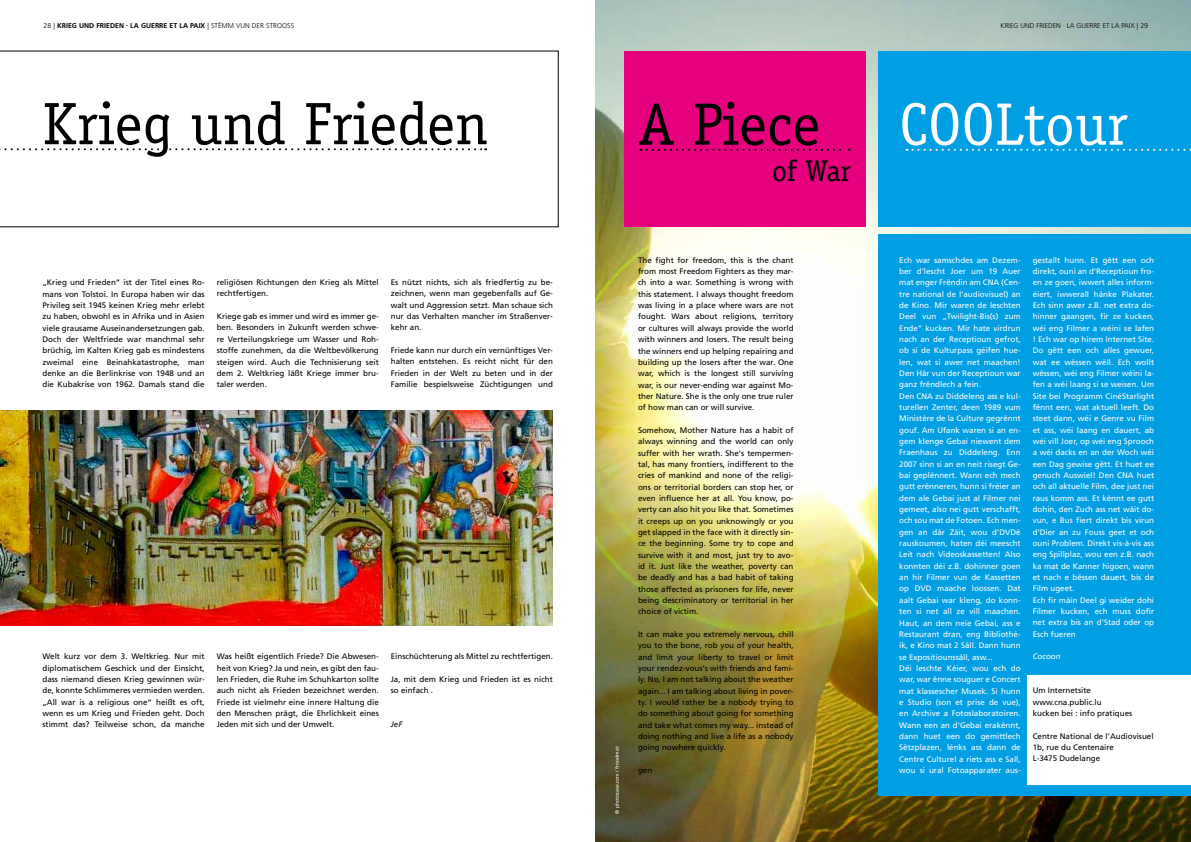
<style>
.page{position:relative;width:1191px;height:842px;background:#fff}
.page>*{position:absolute;margin:0;border:0;box-sizing:border-box;transform-origin:0 0}
.t1{font:60px "Officina Serif";color:#000}
.t2{font:60px "Officina Serif";color:#fff}
.t3{font:30px "Officina Serif";color:#000}
.t4{font:8px/11.3px "Frutiger";color:#000;text-align:justify}
.t5{font:8px/11.3px "Frutiger";color:#fff}
.t6{font:italic 8px "Frutiger";color:#000}
.t7{font:italic 8px "Frutiger";color:#fff}
.t8{font:700 7px "Frutiger";color:#000}
.t9{font:300 7px "Frutiger";letter-spacing:-.01em;color:#000}
.t10{font:5px "Frutiger";color:#fff}
.s1{font-weight:300}
</style>
<div class="page">
<img style="left:595px;top:0;width:596px;height:842px">
<div style="left:878px;top:234px;width:313px;height:562px;background:#009fe3"></div>
<div style="left:624px;top:52px;width:241px;height:175px;background:#e6007d"></div>
<div style="left:878px;top:52px;width:313px;height:175px;background:#009fe3"></div>
<div style="left:1027px;top:675px;width:164px;height:110px;background:#fff"></div>
<svg style="left:640px;top:149px;width:209px;height:2px"></svg>
<svg style="left:906px;top:149px;width:285px;height:2px"></svg>
<img style="left:0;top:410px;width:553px;height:216px">
<svg style="left:0;top:51px;width:558px;height:176px"></svg>
<svg style="left:0;top:148px;width:486px;height:2px"></svg>
<p class="t8" style="left:44px;top:22px;width:248px"><span class="s1">28 |</span> KRIEG UND FRIEDEN . LA GUERRE ET LA PAIX <span class="s1">| STËMM VUN DER STROOSS</span></p>
<h1 class="t1" style="left:43px;top:89px;width:447px">Krieg und Frieden</h1>
<p class="t4" style="left:43px;top:277px;width:164px">„Krieg und Frieden“ ist der Titel eines Ro&shy;mans von Tolstoi. In Europa haben wir das Privileg seit 1945 keinen Krieg mehr erlebt zu haben, obwohl es in Afrika und in Asien viele grausame Auseinandersetzungen gab.<br>Doch der Weltfriede war manchmal sehr brüchig, im Kalten Krieg gab es mindestens zweimal eine Beinahkatastrophe, man denke an die Berlinkrise von 1948 und an die Kubakrise von 1962. Damals stand die</p>
<p class="t4" style="left:217px;top:277px;width:164px">religiösen Richtungen den Krieg als Mittel rechtfertigen.</p>
<p class="t4" style="left:217px;top:311px;width:164px">Kriege gab es immer und wird es immer ge&shy;ben. Besonders in Zukunft werden schwe&shy;re Verteilungskriege um Wasser und Roh&shy;stoffe zunehmen, da die Weltbevölkerung steigen wird. Auch die Technisierung seit dem 2. Weltkrieg läßt Kriege immer bru&shy;taler werden.</p>
<p class="t4" style="left:391px;top:277px;width:164px">Es nützt nichts, sich als friedfertig zu be&shy;zeichnen, wenn man gegebenfalls auf Ge&shy;walt und Aggression setzt. Man schaue sich nur das Verhalten mancher im Straßenver&shy;kehr an.</p>
<p class="t4" style="left:391px;top:345px;width:164px">Friede kann nur durch ein vernünftiges Ver&shy;halten entstehen. Es reicht nicht für den Frieden in der Welt zu beten und in der Familie bespielsweise Züchtigungen und</p>
<p class="t4" style="left:43px;top:651px;width:164px">Welt kurz vor dem 3. Weltkrieg. Nur mit diplomatischem Geschick und der Einsicht, dass niemand diesen Krieg gewinnen wür&shy;de, konnte Schlimmeres vermieden werden. „All war is a religious one“ heißt es oft, wenn es um Krieg und Frieden geht. Doch stimmt das? Teilweise schon, da manche</p>
<p class="t4" style="left:217px;top:651px;width:164px">Was heißt eigentlich Friede? Die Abwesen&shy;heit von Krieg? Ja und nein, es gibt den fau&shy;len Frieden, die Ruhe im Schuhkarton sollte auch nicht als Frieden bezeichnet werden.<br>Friede ist vielmehr eine innere Haltung die den Menschen prägt, die Ehrlichkeit eines Jeden mit sich und der U mwelt.</p>
<p class="t4" style="left:391px;top:651px;width:164px">Einschüchterung als Mittel zu rechtfertigen.</p>
<p class="t4" style="left:391px;top:674px;width:164px">Ja, mit dem Krieg und Frieden ist es nicht so einfach .</p>
<p class="t6" style="left:391px;top:720px;width:13px">JeF</p>
<h1 class="t1" style="left:638px;top:89px;width:184px">A Piece</h1>
<h2 class="t3" style="left:772px;top:153px;width:80px">of War</h2>
<p class="t10" style="left:614px;top:813px;width:69px;rotate:-90deg">© photocase.com / froodmat</p>
<p class="t4" style="left:638px;top:254px;width:157px">The fight for freedom, this is the chant from most Freedom Fighters as they mar&shy;ch into a war. Something is wrong with this statement. I always thought freedom was living in a place where wars are not fought. Wars about religions, territory or cultures will always provide the world with winners and losers. The result being the winners end up helping repairing and building up the losers after the war. One war, which is the longest still surviving war, is our never-ending war against Mo&shy;ther Nature. She is the only one true ruler of how man can or will survive.</p>
<p class="t4" style="left:638px;top:424px;width:157px">Somehow, Mother Nature has a habit of always winning and the world can only suffer with her wrath. She‘s tempermen&shy;tal, has many frontiers, indifferent to the cries of mankind and none of the religi&shy;ons or territorial borders can stop her, or even influence her at all. You know, po&shy;verty can also hit you like that. Sometimes it creeps up on you unknowingly or you get slapped in the face with it directly sin&shy;ce the beginning. Some try to cope and survive with it and most, just try to avo&shy;id it. Just like the weather, poverty can be deadly and has a bad habit of taking those affected as prisoners for life, never being descriminatory or territorial in her choice of victim.</p>
<p class="t4" style="left:638px;top:628px;width:157px">It can make you extremely nervous, chill you to the bone, rob you of your health, and limit your liberty to travel or limit your rendez-vous‘s with friends and fami&shy;ly. No, I am not talking about the weather again... I am talking about living in pover&shy;ty. I would rather be a nobody trying to do something about going for something and take what comes my way... instead of doing nothing and live a life as a nobody going nowhere quickly.</p>
<p class="t6" style="left:638px;top:765px;width:16px">gen</p>
<p class="t9" style="left:1000px;top:22px;width:149px">KRIEG UND FRIEDEN . LA GUERRE ET LA PAIX | 29</p>
<h1 class="t2" style="left:899px;top:89px;width:230px">COOLtour</h1>
<p class="t5" style="left:899px;top:254px;width:123px">Ech war samschdes am Dezem&shy;ber d’lescht Joer um 19 Auer mat enger Frëndin am CNA (Cen&shy;tre national de l‘audiovisuel) an de Kino. Mir waren de leschten<br>Deel vun „Twilight-Bis(s) zum<br>Ende“ kucken. Mir hate virdrun nach an der Receptioun gefrot, ob si de Kulturpass géifen hue&shy;len, wat si awer net maachen!<br>Den Här vun der Receptioun war ganz frëndlech a fein.<br>Den CNA zu Diddeleng ass e kul&shy;turellen Zenter, deen 1989 vum<br>Ministère de la Culture gegrënnt gouf. Am Ufank waren si an en&shy;gem klenge Gebai niewent dem<br>Fraenhaus zu Diddeleng. Enn<br>2007 sinn si an en neit risegt Ge&shy;bai geplënnert. Wann ech mech gutt erënneren, hunn si fréier an dem ale Gebai just al Filmer nei gemeet, also nei gutt verschafft, och sou mat de Fotoen. Ech men&shy;gen an där Zäit, wou d‘DVDë rauskoumen, haten déi meescht<br>Leit nach Videoskassetten! Also konnten déi z.B. dohinner goen an hir Filmer vun de Kassetten op DVD maache loossen. Dat aalt Gebai war kleng, do konn&shy;ten si net all ze vill maachen.<br>Haut, an dem neie Gebai, ass e<br>Restaurant dran, eng Bibliothé&shy;ik, e Kino mat 2 Säll. Dann hunn se Expositiounssäll, asw...<br>Déi leschte Kéier, wou ech do war, war ënne souguer e Concert mat klassescher Musek. Si hunn e Studio (son et prise de vue), en Archive a Fotoslaboratoiren.<br>Wann een an d‘Gebai erakënnt, dann huet een do gemittlech<br>Sëtzplazen, lénks ass dann de<br>Centre Culturel a riets ass e Sall, wou si ural Fotoapparater aus-</p>
<p class="t5" style="left:1032px;top:254px;width:123px">gestallt hunn. Et gëtt een och direkt, ouni an d‘Receptioun fro&shy;en ze goen, iwwert alles inform&shy;éiert, iwwerall hänke Plakater.<br>Ech sinn awer z.B. net extra do&shy;hinner gaangen, fir ze kucken, wéi eng Filmer a wéini se lafen ! Ech war op hirem Internet Site.<br>Do gëtt een och alles gewuer, wat ee wëssen wëll. Ech wollt wëssen, wéi eng Filmer wéini la&shy;fen a wéi laang si se weisen. U m<br>Site bei Programm CinéStarlight fënnt een, wat aktuell leeft. Do steet dann, wéi e Genre vu Film et ass, wéi laang en dauert, ab wéi vill Joer, op wéi eng Sprooch a wéi dacks en an der Woch wéi een Dag gewise gëtt. Et huet ee genuch Auswiel! Den CNA huet och all aktuelle Film, dee just nei raus komm ass. Et kënnt ee gutt dohin, den Zuch ass net wäit do&shy;vun, e Bus fiert direkt bis virun d‘Dier an zu Fouss geet et och ouni Problem. Direkt vis-à-vis ass eng Spillplaz, wou een z.B. nach ka mat de Kanner higoen, wann et nach e bëssen dauert, bis de<br>Film ugeet.<br>Ech fir mäin Deel gi weider dohi<br>Filmer kucken, ech muss dofir net extra bis an d‘Stad oder op<br>Esch fueren</p>
<p class="t7" style="left:1032px;top:652px;width:29px">Cocoon</p>
<p class="t4" style="left:1032px;top:685px;width:101px;text-align:left">U m Internetsite www.cna.public.lu<br>kucken bei : info pratiques</p>
<p class="t4" style="left:1032px;top:730px;width:122px;text-align:left">Centre National de l’Audiovisuel<br>1b, rue du Centenaire<br>L-3475 Dudelange</p>
</div>
